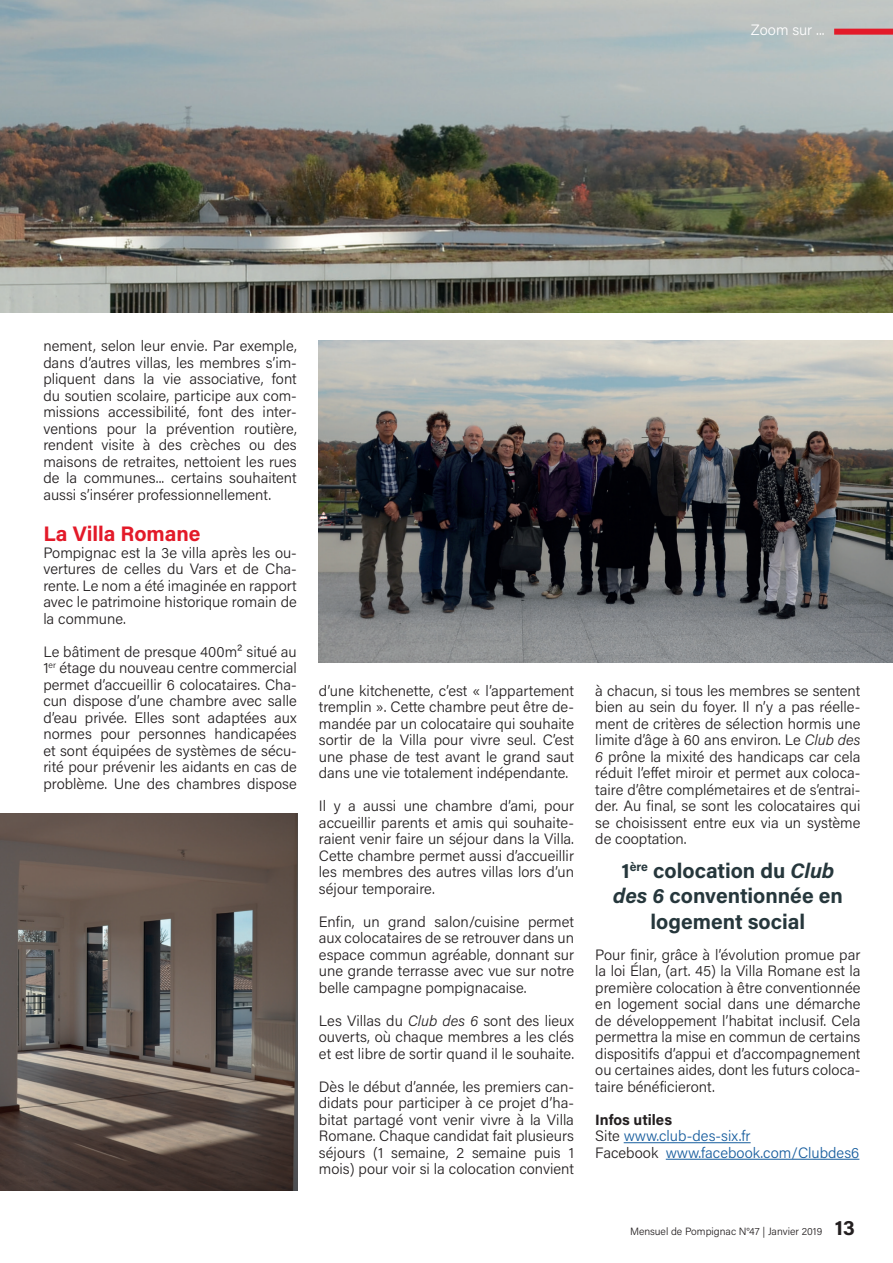
<style>
.page{position:relative;width:893px;height:1263px;background:#fff}
.page>*{position:absolute;margin:0;border:0;box-sizing:border-box;transform-origin:0 0}
.t1{font:700 21px/25.2px "Acumin Pro";color:#26373c;text-align:center}
.t2{font:700 21px "Acumin Pro";color:#e31a29}
.t3{font:300 15px/16.5px "Acumin Pro";color:#231f20;text-align:justify}
.t4{font:300 15px "Acumin Pro";color:#175d9e}
.t5{font:700 15px "Acumin Pro";color:#231f20}
.t6{font:300 15px "Acumin Pro";color:#fff}
.t7{font:300 10.5px "Acumin Pro";color:#231f20}
.s1{font-style:italic}
.s2{color:#231f20}
.s3{font-weight:700;font-size:21px}
</style>
<div class="page">
<img style="left:0;top:0;width:893px;height:313px">
<div style="left:834px;top:29px;width:59px;height:6px;background:#e31a29"></div>
<img style="left:0;top:813px;width:298px;height:378px">
<img style="left:319px;top:340px;width:574px;height:323px">
<hr style="left:624px;top:1142px;width:127px;height:1px;background:#175d9e">
<hr style="left:666px;top:1159px;width:193px;height:1px;background:#175d9e">
<p class="t6" style="left:751px;top:19px;width:75px">Zoom sur ...</p>
<p class="t3" style="left:43px;top:337px;width:255px">nement, selon leur envie. Par exemple, dans d’autres villas, les membres s’im&shy;pliquent dans la vie associative, font du soutien scolaire, participe aux com&shy;missions accessibilité, font des inter&shy;ventions pour la prévention routière, rendent visite à des crèches ou des maisons de retraites, nettoient les rues de la communes... certains souhaitent aussi s’insérer professionnellement.</p>
<p class="t2" style="left:43px;top:519px;width:159px">La Villa Romane</p>
<p class="t3" style="left:43px;top:544px;width:255px">Pompignac est la 3e villa après les ou&shy;vertures de celles du Vars et de Cha&shy;rente. Le nom a été imaginée en rapport avec le patrimoine historique romain de la commune.</p>
<p class="t3" style="left:43px;top:643px;width:255px">Le bâtiment de presque 400m² situé au 1<sup>er</sup> étage du nouveau centre commercial permet d’accueillir 6 colocataires. Cha&shy;cun dispose d’une chambre avec salle d’eau privée. Elles sont adaptées aux normes pour personnes handicapées et sont équipées de systèmes de sécu&shy;rité pour prévenir les aidants en cas de problème. Une des chambres dispose</p>
<p class="t3" style="left:319px;top:682px;width:257px">d’une kitchenette, c’est « l’appartement tremplin ». Cette chambre peut être de&shy;mandée par un colocataire qui souhaite sortir de la Villa pour vivre seul. C’est une phase de test avant le grand saut dans une vie totalement indépendante.</p>
<p class="t3" style="left:319px;top:797px;width:257px">Il y a aussi une chambre d’ami, pour accueillir parents et amis qui souhaite&shy;raient venir faire un séjour dans la Villa.<br>Cette chambre permet aussi d’accueillir les membres des autres villas lors d’un séjour temporaire.</p>
<p class="t3" style="left:319px;top:913px;width:257px">Enfin, un grand salon/cuisine permet aux colocataires de se retrouver dans un espace commun agréable, donnant sur une grande terrasse avec vue sur notre belle campagne pompignacaise.</p>
<p class="t3" style="left:319px;top:1012px;width:257px">Les Villas du <span class="s1">Club des 6</span> sont des lieux ouverts, où chaque membres a les clés et est libre de sortir quand il le souhaite.</p>
<p class="t3" style="left:319px;top:1078px;width:257px">Dès le début d’année, les premiers can&shy;didats pour participer à ce projet d’ha&shy;bitat partagé vont venir vivre à la Villa Romane. Chaque candidat fait plusieurs séjours (1 semaine, 2 semaine puis 1 mois) pour voir si la colocation convient</p>
<p class="t3" style="left:595px;top:682px;width:267px">à chacun, si tous les membres se sentent bien au sein du foyer. Il n’y a pas réelle&shy;ment de critères de sélection hormis une limite d’âge à 60 ans environ. Le <span class="s1">Club des 6</span> prône la mixité des handicaps car cela réduit l’effet miroir et permet aux coloca&shy;taire d’être complémetaires et de s’entrai&shy;der. Au final, se sont les colocataires qui se choisissent entre eux via un système de cooptation.</p>
<p class="t1" style="left:613px;top:857px;width:232px">1<sup>ère</sup> colocation du <span class="s1">Club des 6</span> conventionnée en logement social</p>
<p class="t3" style="left:595px;top:946px;width:267px">Pour finir, grâce à l’évolution promue par la loi Élan, (art. 45) la Villa Romane est la première colocation à être conventionnée en logement social dans une démarche de développement l’habitat inclusif. Cela permettra la mise en commun de certains dispositifs d’appui et d’accompagnement ou certaines aides, dont les futurs coloca&shy;taire bénéficieront.</p>
<p class="t5" style="left:595px;top:1109px;width:78px">Infos utiles</p>
<p class="t4" style="left:595px;top:1126px;width:157px"><span class="s2">Site</span> www.club-des-six.fr</p>
<p class="t4" style="left:595px;top:1142px;width:266px"><span class="s2">Facebook</span> www.facebook.com/Clubdes6</p>
<p class="t7" style="left:630px;top:1224px;width:226px">Mensuel de Pompignac N°47 | Janvier 2019 <span class="s3">13</span></p>
</div>
